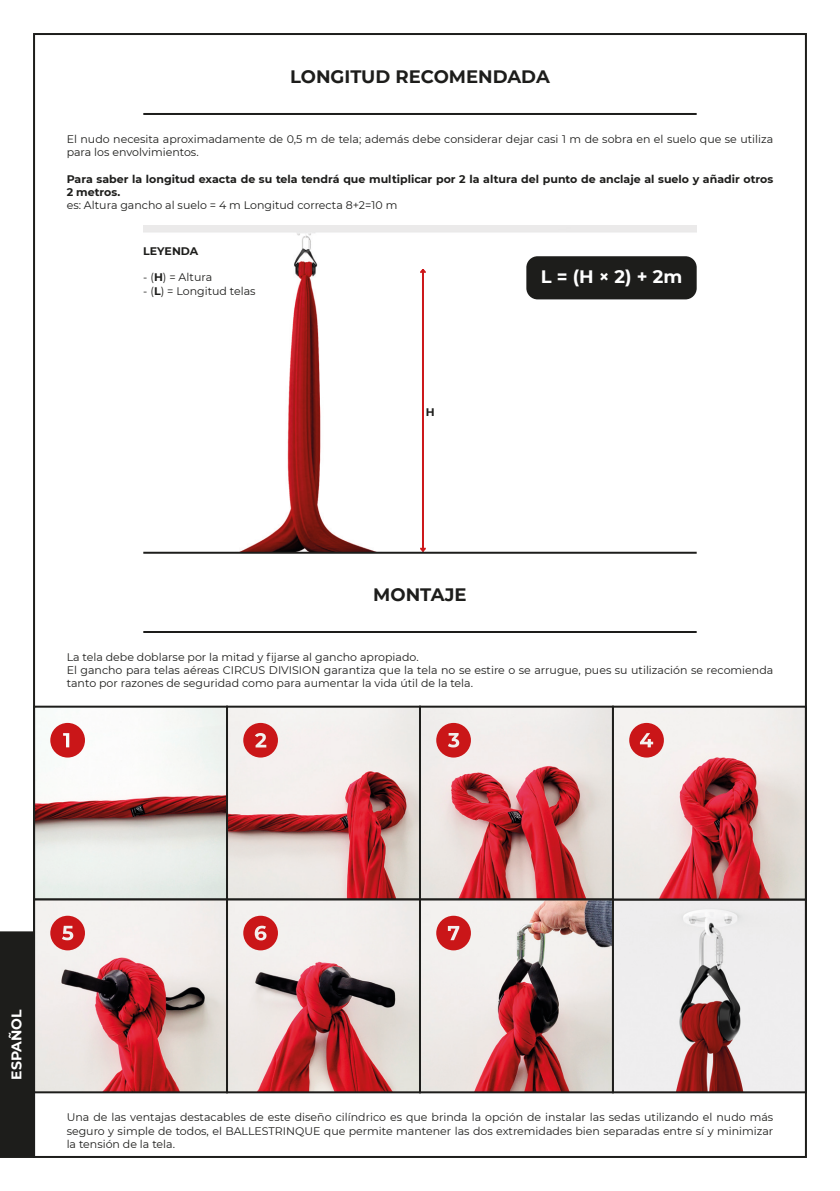
<style>
.page{position:relative;width:840px;height:1191px;background:#fff}
.page>*{position:absolute;margin:0;border:0;box-sizing:border-box;transform-origin:0 0}
.t1{font:700 18px "Montserrat";color:#1d1d1b}
.t2{font:700 18px "Montserrat";color:#fff}
.t3{font:700 14px "Montserrat";color:#fff}
.t4{font:11px/13.2px "Montserrat";color:#1d1d1b}
.t5{font:700 11px/13.2px "Montserrat";color:#1d1d1b}
.s1{font-weight:700}
</style>
<div class="page">
<hr style="left:143px;top:113px;width:553px;height:2px;background:#1d1d1b">
<div style="left:0;top:931px;width:33px;height:227px;background:#1d1d1b"></div>
<img style="left:143px;top:225px;width:553px;height:327px">
<svg style="left:418px;top:267px;width:9px;height:285px"></svg>
<img style="left:36px;top:708px;width:767px;height:382px">
<div style="left:33px;top:705px;width:195px;height:195px;border:2px solid #1d1d1b"></div>
<div style="left:33px;top:898px;width:195px;height:195px;border:2px solid #1d1d1b"></div>
<div style="left:226px;top:705px;width:195px;height:195px;border:2px solid #1d1d1b"></div>
<div style="left:226px;top:898px;width:195px;height:195px;border:2px solid #1d1d1b"></div>
<div style="left:419px;top:705px;width:194px;height:195px;border:2px solid #1d1d1b"></div>
<div style="left:419px;top:898px;width:194px;height:195px;border:2px solid #1d1d1b"></div>
<div style="left:611px;top:898px;width:195px;height:195px;border:2px solid #1d1d1b"></div>
<div style="left:611px;top:705px;width:195px;height:195px;border:2px solid #1d1d1b"></div>
<svg style="left:50px;top:723px;width:35px;height:34px"></svg>
<svg style="left:243px;top:723px;width:35px;height:34px"></svg>
<svg style="left:436px;top:723px;width:34px;height:34px"></svg>
<svg style="left:629px;top:723px;width:34px;height:34px"></svg>
<svg style="left:50px;top:915px;width:35px;height:35px"></svg>
<svg style="left:243px;top:915px;width:35px;height:35px"></svg>
<svg style="left:436px;top:915px;width:34px;height:35px"></svg>
<hr style="left:143px;top:631px;width:553px;height:2px;background:#1d1d1b">
<hr style="left:143px;top:552px;width:553px;height:2px;background:#1d1d1b">
<div style="left:526px;top:256px;width:170px;height:43px;background:#1d1d1b;border-radius:11px"></div>
<p class="t1" style="left:290px;top:64px;width:261px">LONGITUD RECOMENDADA</p>
<p class="t4" style="left:67px;top:132px;width:707px">El nudo necesita aproximadamente de 0,5 m de tela; además debe considerar dejar casi 1 m de sobra en el suelo que se utiliza para los envolvimientos.</p>
<p class="t5" style="left:67px;top:171px;width:707px">Para saber la longitud exacta de su tela tendrá que multiplicar por 2 la altura del punto de anclaje al suelo y añadir otros<br>2 metros.</p>
<p class="t4" style="left:67px;top:198px;width:332px">es: Altura gancho al suelo = 4 m Longitud correcta 8+2=10 m</p>
<p class="t5" style="left:143px;top:244px;width:56px">LEYENDA</p>
<p class="t4" style="left:143px;top:270px;width:70px">- (<span class="s1">H</span>) = Altura</p>
<p class="t4" style="left:143px;top:284px;width:114px">- (<span class="s1">L</span>) = Longitud telas</p>
<p class="t5" style="left:425px;top:404px;width:10px">H</p>
<p class="t1" style="left:373px;top:581px;width:95px">MONTAJE</p>
<p class="t2" style="left:540px;top:264px;width:143px">L = (H × 2) + 2m</p>
<p class="t4" style="left:67px;top:650px;width:353px">La tela debe doblarse por la mitad y fijarse al gancho apropiado.</p>
<p class="t4" style="left:67px;top:663px;width:707px">El gancho para telas aéreas CIRCUS DIVISION garantiza que la tela no se estire o se arrugue, pues su utilización se recomienda tanto por razones de seguridad como para aumentar la vida útil de la tela.</p>
<p class="t3" style="left:6px;top:1079px;width:72px;rotate:-90deg">ESPAÑOL</p>
<p class="t4" style="left:67px;top:1110px;width:707px;text-align:justify">Una de las ventajas destacables de este diseño cilíndrico es que brinda la opción de instalar las sedas utilizando el nudo más seguro y simple de todos, el BALLESTRINQUE que permite mantener las dos extremidades bien separadas entre sí y minimizar la tensión de la tela.</p>
</div>
